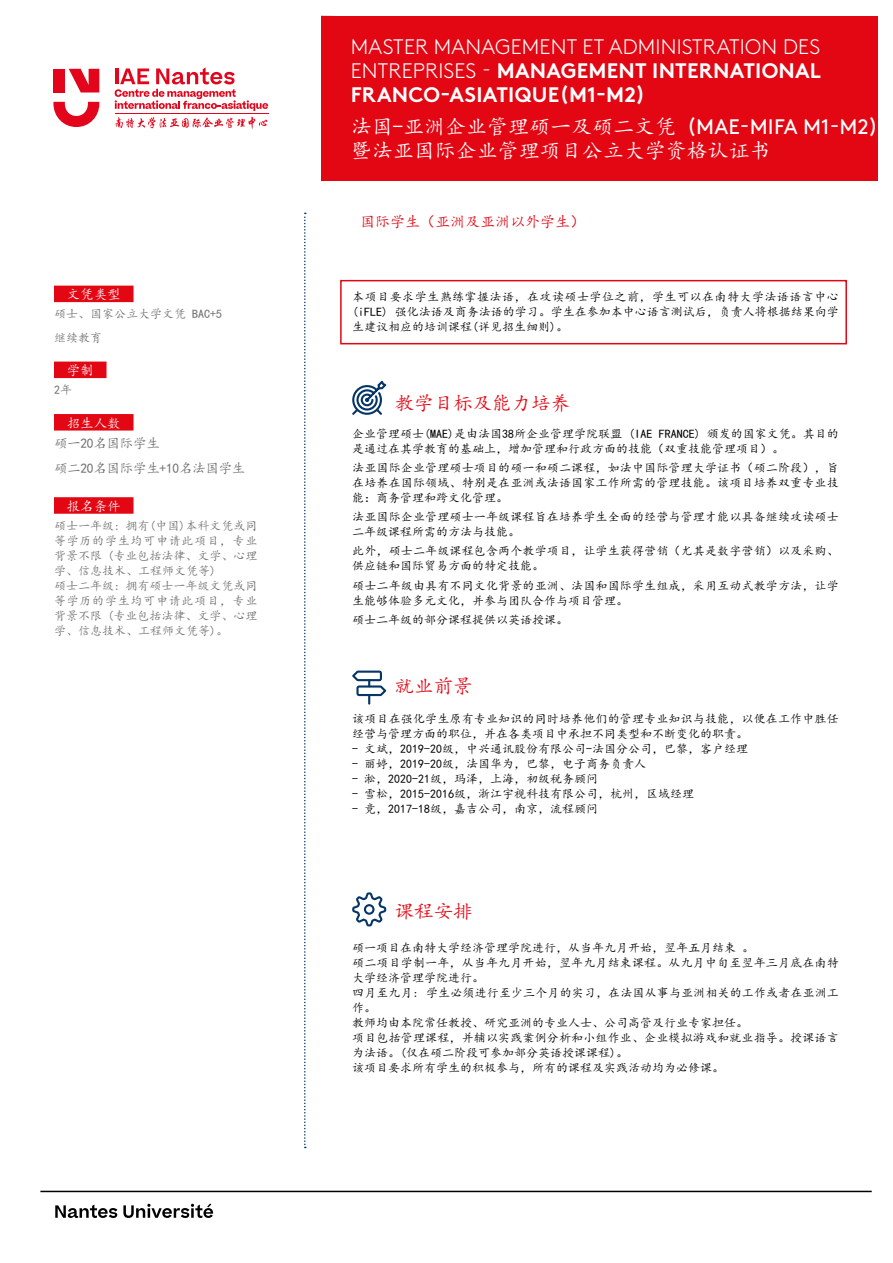
<style>
.page{position:relative;width:893px;height:1263px;background:#fff}
.page>*{position:absolute;margin:0;border:0;box-sizing:border-box;transform-origin:0 0}
.t1{font:300 21px/24px "Brown Std";letter-spacing:.01em;color:#fff;text-align:justify}
.t2{font:21px/24px "Kai Ti";color:#fff}
.t3{font:19.5px "Kai Ti";color:#e30613}
.t4{font:15px "Kai Ti";color:#e30613}
.t5{font:13.5px/24.8px "Kai Ti";letter-spacing:-.02em;color:#706f6f}
.t6{font:13.5px "Kai Ti";color:#fff}
.t7{font:12px/15px "Kai Ti";color:#000}
.t8{font:12px/15px "Kai Ti";color:#706f6f}
.s1{font-weight:700}
.s2{font-family:"Brown Std"}
</style>
<div class="page">
<svg style="left:55px;top:1204px;width:62px;height:14px"></svg>
<svg style="left:123px;top:1203px;width:90px;height:15px"></svg>
<hr style="left:40px;top:1191px;width:832px;height:1px;background:#000">
<svg style="left:304px;top:213px;width:2px;height:935px"></svg>
<div style="left:322px;top:16px;width:556px;height:165px;background:#e30613"></div>
<svg style="left:352px;top:381px;width:34px;height:34px"></svg>
<svg style="left:352px;top:670px;width:34px;height:35px"></svg>
<svg style="left:352px;top:892px;width:34px;height:34px"></svg>
<div style="left:54px;top:286px;width:80px;height:16px;background:#e30613"></div>
<div style="left:54px;top:362px;width:53px;height:16px;background:#e30613"></div>
<div style="left:54px;top:414px;width:80px;height:16px;background:#e30613"></div>
<div style="left:54px;top:497px;width:80px;height:17px;background:#e30613"></div>
<div style="left:340px;top:280px;width:507px;height:64px;border:2px solid #e30613"></div>
<svg style="left:53px;top:67px;width:216px;height:62px"></svg>
<p class="t6" style="left:67px;top:288px;width:55px">文凭类型</p>
<p class="t8" style="left:54px;top:303px;width:169px;line-height:23.5px">硕士、国家公立大学文凭 BAC+5继续教育</p>
<p class="t6" style="left:67px;top:364px;width:28px">学制</p>
<p class="t8" style="left:54px;top:383px;width:19px">2年</p>
<p class="t6" style="left:67px;top:416px;width:55px">招生人数</p>
<p class="t5" style="left:54px;top:431px;width:193px">硕一20名国际学生<br>硕二20名国际学生+10名法国学生</p>
<p class="t6" style="left:67px;top:499px;width:55px">报名条件</p>
<p class="t8" style="left:54px;top:518px;width:205px">硕士一年级: 拥有(中国)本科文凭或同等学历的学生均可申请此项目，专业背景不限 (专业包括法律、文学、心理学、信息技术、工程师文凭等)<br>硕士二年级: 拥有硕士一年级文凭或同等学历的学生均可申请此项目，专业背景不限 (专业包括法律、文学、心理学、信息技术、工程师文凭等)。</p>
<h1 class="t1" style="left:351px;top:35px;width:472px">MASTER MANAGEMENT ET ADMINISTRATION DES ENTREPRISES - <span class="s1">MANAGEMENT INTERNATIONAL FRANCO-ASIATIQUE(M1-M2)</span></h1>
<h1 class="t2" style="left:351px;top:115px;width:529px">法国-亚洲企业管理硕一及硕二文凭 <span class="s2">(MAE-MIFA M1-M2)</span>暨法亚国际企业管理项目公立大学资格认证书</h1>
<p class="t4" style="left:360px;top:214px;width:226px">国际学生（亚洲及亚洲以外学生）</p>
<p class="t7" style="left:352px;top:289px;width:488px;text-align:justify">本项目要求学生熟练掌握法语，在攻读硕士学位之前，学生可以在南特大学法语语言中心(iFLE) 强化法语及商务法语的学习。学生在参加本中心语言测试后，负责人将根据结果向学生建议相应的培训课程(详见招生细则)。</p>
<h2 class="t3" style="left:395px;top:393px;width:177px">教学目标及能力培养</h2>
<p class="t7" style="left:352px;top:426px;width:488px">企业管理硕士(MAE)是由法国38所企业管理学院联盟 (IAE FRANCE) 颁发的国家文凭。其目的是通过在其学教育的基础上，增加管理和行政方面的技能（双重技能管理项目）。</p>
<p class="t7" style="left:352px;top:460px;width:488px;text-align:justify">法亚国际企业管理硕士项目的硕一和硕二课程，如法中国际管理大学证书（硕二阶段），旨在培养在国际领域、特别是在亚洲或法语国家工作所需的管理技能。该项目培养双重专业技能：商务管理和跨文化管理。</p>
<p class="t7" style="left:352px;top:509px;width:488px">法亚国际企业管理硕士一年级课程旨在培养学生全面的经营与管理才能以具备继续攻读硕士二年级课程所需的方法与技能。</p>
<p class="t7" style="left:352px;top:544px;width:488px">此外，硕士二年级课程包含两个教学项目，让学生获得营销（尤其是数字营销）以及采购、供应链和国际贸易方面的特定技能。</p>
<p class="t7" style="left:352px;top:578px;width:488px">硕士二年级由具有不同文化背景的亚洲、法国和国际学生组成，采用互动式教学方法，让学生能够体验多元文化，并参与团队合作与项目管理。</p>
<p class="t7" style="left:352px;top:612px;width:217px">硕士二年级的部分课程提供以英语授课。</p>
<h2 class="t3" style="left:395px;top:676px;width:79px">就业前景</h2>
<p class="t7" style="left:352px;top:711px;width:488px">该项目在强化学生原有专业知识的同时培养他们的管理专业知识与技能，以便在工作中胜任经营与管理方面的职位，并在各类项目中承担不同类型和不断变化的职责。</p>
<p class="t7" style="left:352px;top:741px;width:397px">- 文斌，2019-20级，中兴通讯股份有限公司-法国分公司，巴黎，客户经理</p>
<p class="t7" style="left:352px;top:756px;width:295px">- 丽婷，2019-20级，法国华为，巴黎，电子商务负责人</p>
<p class="t7" style="left:352px;top:771px;width:247px">- 淞，2020-21级，玛泽，上海，初级税务顾问</p>
<p class="t7" style="left:352px;top:786px;width:343px">- 雪松，2015-2016级，浙江宇视科技有限公司，杭州，区域经理</p>
<p class="t7" style="left:352px;top:801px;width:247px">- 竞，2017-18级，嘉吉公司，南京，流程顾问</p>
<h2 class="t3" style="left:395px;top:901px;width:79px">课程安排</h2>
<p class="t7" style="left:352px;top:940px;width:488px">硕一项目在南特大学经济管理学院进行，从当年九月开始，翌年五月结束 。<br>硕二项目学制一年，从当年九月开始，翌年九月结束课程。从九月中旬至翌年三月底在南特大学经济管理学院进行。<br>四月至九月: 学生必须进行至少三个月的实习，在法国从事与亚洲相关的工作或者在亚洲工作。<br>教师均由本院常任教授、研究亚洲的专业人士、公司高管及行业专家担任。<br>项目包括管理课程，并辅以实践案例分析和小组作业、企业模拟游戏和就业指导。授课语言为法语。(仅在硕二阶段可参加部分英语授课课程)。<br>该项目要求所有学生的积极参与，所有的课程及实践活动均为必修课。</p>
</div>
